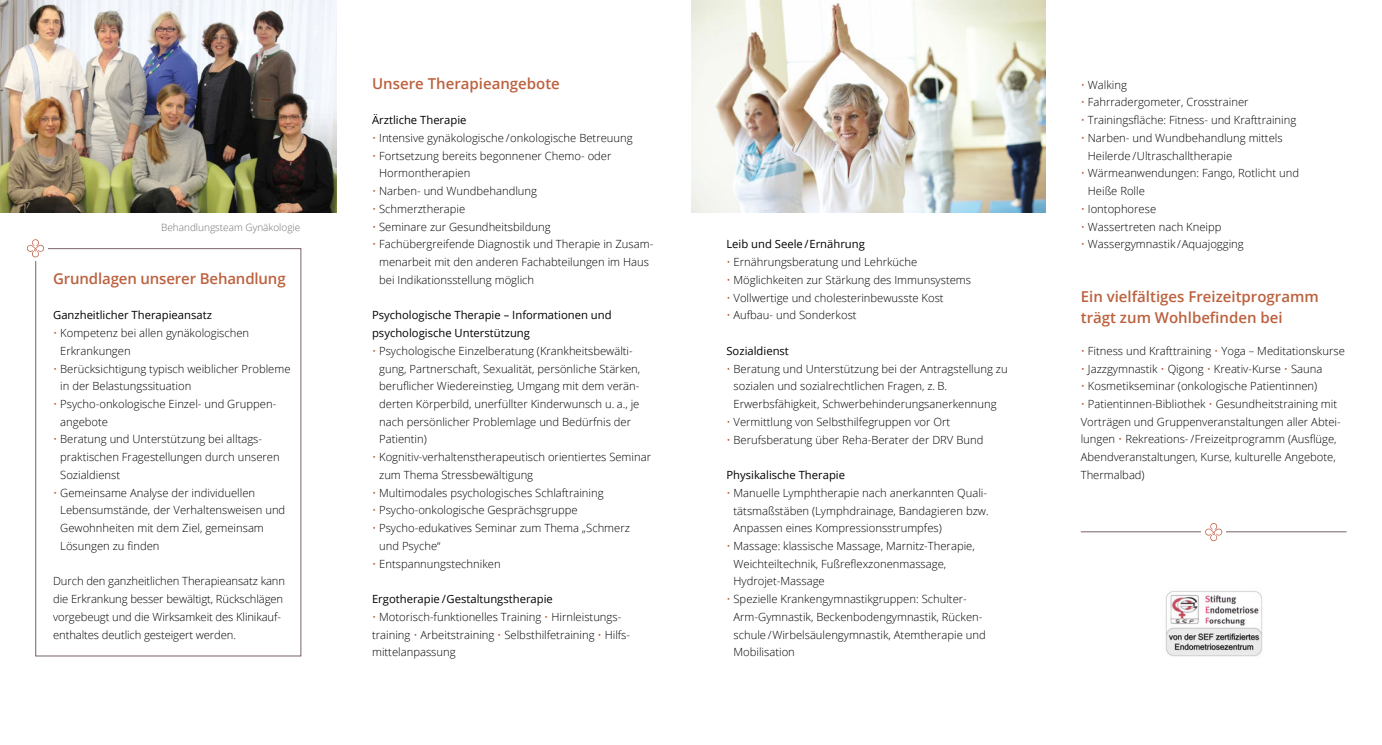
<style>
.page{position:relative;width:1382px;height:745px;background:#fff}
.page>*{position:absolute;margin:0;border:0;box-sizing:border-box;transform-origin:0 0}
.t1{font:600 15px/21.2px "Open Sans";color:#bb613e}
.t2{font:300 11.25px/17.8px "Open Sans";color:#000}
.t3{font:11.25px/17.8px "Open Sans";color:#000}
.t4{font:300 10px "Open Sans";color:#6f6f6e}
.s1{color:#bb613e}
</style>
<div class="page">
<img style="left:691px;top:0;width:354px;height:213px">
<img style="left:0;top:0;width:337px;height:213px">
<div style="left:35px;top:248px;width:266px;height:408px;border:1px solid #786168"></div>
<div style="left:23px;top:236px;width:25px;height:24px;background:#fff"></div>
<svg style="left:27px;top:239px;width:17px;height:18px"></svg>
<img style="left:1165px;top:591px;width:97px;height:66px">
<hr style="left:1081px;top:531px;width:265px;height:1px;background:#786168">
<div style="left:1201px;top:519px;width:25px;height:25px;background:#fff"></div>
<svg style="left:1205px;top:523px;width:17px;height:18px"></svg>
<p class="t4" style="left:161px;top:220px;width:141px">Behandlungsteam Gynäkologie</p>
<h1 class="t1" style="left:53px;top:267px;width:234px">Grundlagen unserer Behandlung</h1>
<p class="t3" style="left:53px;top:306px;width:160px">Ganzheitlicher Therapieansatz</p>
<p class="t2" style="left:60px;top:323px;width:191px;text-indent:-7px"><span class="s1">•</span> Kompetenz bei allen gynäkologischen<br>Erkrankungen</p>
<p class="t2" style="left:60px;top:359px;width:232px;text-indent:-7px"><span class="s1">•</span> Berücksichtigung typisch weiblicher Pro bleme in der Belastungssituation</p>
<p class="t2" style="left:60px;top:394px;width:218px;text-indent:-7px"><span class="s1">•</span> Psycho-onkologische Einzel- und Gruppen&shy;angebote</p>
<p class="t2" style="left:60px;top:430px;width:221px;text-indent:-7px"><span class="s1">•</span> Beratung und Unterstützung bei alltags&shy;praktischen Fragestellungen durch unseren<br>Sozialdienst</p>
<p class="t2" style="left:60px;top:483px;width:227px;text-indent:-7px"><span class="s1">•</span> Gemeinsame Analyse der individuellen Lebensumstände, der Verhaltensweisen und Gewohnheiten mit dem Ziel, gemeinsam Lösungen zu finden</p>
<p class="t2" style="left:53px;top:571px;width:233px">Durch den ganzheitlichen Therapieansatz kann die Erkrankung besser bewältigt, Rückschlägen vorgebeugt und die Wirksamkeit des Klinikauf&shy;enthaltes deutlich gesteigert werden.</p>
<h1 class="t1" style="left:372px;top:72px;width:189px">Unsere Therapieangebote</h1>
<p class="t3" style="left:372px;top:111px;width:96px">Ärztliche Therapie</p>
<p class="t2" style="left:372px;top:128px;width:262px"><span class="s1">•</span> Intensive gynäkologische / onkologische Betreuung</p>
<p class="t2" style="left:379px;top:146px;width:234px;text-indent:-7px"><span class="s1">•</span> Fortsetzung bereits begonnener Chemo- oder<br>Hormontherapien</p>
<p class="t2" style="left:372px;top:182px;width:166px"><span class="s1">•</span> Narben- und Wundbehandlung</p>
<p class="t2" style="left:372px;top:199px;width:95px"><span class="s1">•</span> Schmerztherapie</p>
<p class="t2" style="left:372px;top:217px;width:180px"><span class="s1">•</span> Seminare zur Gesundheitsbildung</p>
<p class="t2" style="left:379px;top:235px;width:276px;text-indent:-7px"><span class="s1">•</span> Fachübergreifende Diagnostik und Therapie in Zusam&shy;menarbeit mit den anderen Fachabteilungen im Haus bei Indikationsstellung möglich</p>
<p class="t3" style="left:372px;top:306px;width:241px">Psychologische Therapie – Informationen und psychologische Unterstützung</p>
<p class="t2" style="left:379px;top:341px;width:263px;text-indent:-7px"><span class="s1">•</span> Psychologische Einzelberatung (Krankheitsbewälti&shy;gung, Partnerschaft, Sexualität, persönliche Stärken, beruflicher Wiedereinstieg, Umgang mit dem verän&shy;derten Körperbild, unerfüllter Kinderwunsch u. a., je nach persönlicher Problemlage und Bedürfnis der Patientin)</p>
<p class="t2" style="left:379px;top:447px;width:273px;text-indent:-7px"><span class="s1">•</span> Kognitiv-verhaltenstherapeutisch orientiertes Seminar zum Thema Stressbewältigung</p>
<p class="t2" style="left:372px;top:483px;width:233px"><span class="s1">•</span> Multimodales psychologisches Schlaftraining</p>
<p class="t2" style="left:372px;top:501px;width:207px"><span class="s1">•</span> Psycho-onkologische Gesprächsgruppe</p>
<p class="t2" style="left:379px;top:518px;width:252px;text-indent:-7px"><span class="s1">•</span> Psycho-edukatives Seminar zum Thema „Schmerz und Psyche“</p>
<p class="t2" style="left:372px;top:554px;width:130px"><span class="s1">•</span> Entspannungstechniken</p>
<p class="t3" style="left:372px;top:589px;width:182px">Ergotherapie / Gestaltungstherapie</p>
<p class="t2" style="left:372px;top:607px;width:260px"><span class="s1">•</span> Motorisch-funktionelles Training <span class="s1">•</span> Hirnleistungs&shy;training <span class="s1">•</span> Arbeitstraining <span class="s1">•</span> Selbsthilfetraining <span class="s1">•</span> Hilfs&shy;mittelanpassung</p>
<p class="t3" style="left:726px;top:235px;width:140px">Leib und Seele / Ernährung</p>
<p class="t2" style="left:726px;top:253px;width:192px"><span class="s1">•</span> Ernährungsberatung und Lehrküche</p>
<p class="t2" style="left:726px;top:270px;width:246px"><span class="s1">•</span> Möglichkeiten zur Stärkung des Immunsystems</p>
<p class="t2" style="left:726px;top:288px;width:219px"><span class="s1">•</span> Vollwertige und cholesterinbewusste Kost</p>
<p class="t2" style="left:726px;top:306px;width:132px"><span class="s1">•</span> Aufbau- und Sonderkost</p>
<p class="t3" style="left:726px;top:341px;width:64px">Sozialdienst</p>
<p class="t2" style="left:733px;top:359px;width:276px;text-indent:-7px"><span class="s1">•</span> Beratung und Unterstützung bei der Antragstellung zu sozialen und sozialrechtlichen Fragen, z. B.<br>Erwerbsfähigkeit, Schwerbehinderungsanerkennung</p>
<p class="t2" style="left:726px;top:412px;width:225px"><span class="s1">•</span> Vermittlung von Selbsthilfegruppen vor Ort</p>
<p class="t2" style="left:726px;top:430px;width:258px"><span class="s1">•</span> Berufsberatung über Reha-Berater der DRV Bund</p>
<p class="t3" style="left:726px;top:465px;width:120px">Physikalische Therapie</p>
<p class="t2" style="left:733px;top:483px;width:257px;text-indent:-7px"><span class="s1">•</span> Manuelle Lymphtherapie nach anerkannten Quali&shy;tätsmaßstäben (Lymphdrainage, Bandagieren bzw.<br>Anpassen eines Kompressionsstrumpfes)</p>
<p class="t2" style="left:733px;top:536px;width:243px;text-indent:-7px"><span class="s1">•</span> Massage: klassische Massage, Marnitz-Therapie,<br>Weichteiltechnik, Fußreflexzonenmassage,<br>Hydrojet-Massage</p>
<p class="t2" style="left:733px;top:589px;width:254px;text-indent:-7px"><span class="s1">•</span> Spezielle Krankengymnastikgruppen: Schulter-Arm-Gymnastik, Beckenbodengymnastik, Rücken&shy;schule / Wirbelsäulengymnastik, Atemtherapie und Mobilisation</p>
<p class="t2" style="left:1081px;top:75px;width:48px"><span class="s1">•</span> Walking</p>
<p class="t2" style="left:1081px;top:93px;width:169px"><span class="s1">•</span> Fahrradergometer, Crosstrainer</p>
<p class="t2" style="left:1081px;top:111px;width:217px"><span class="s1">•</span> Trainingsfläche: Fitness- und Krafttraining</p>
<p class="t2" style="left:1088px;top:128px;width:196px;text-indent:-7px"><span class="s1">•</span> Narben- und Wundbehandlung mittels<br>Heilerde / Ultraschalltherapie</p>
<p class="t2" style="left:1088px;top:164px;width:213px;text-indent:-7px"><span class="s1">•</span> Wärmeanwendungen: Fango, Rotlicht und<br>Heiße Rolle</p>
<p class="t2" style="left:1081px;top:199px;width:77px"><span class="s1">•</span> Iontophorese</p>
<p class="t2" style="left:1081px;top:217px;width:142px"><span class="s1">•</span> Wassertreten nach Kneipp</p>
<p class="t2" style="left:1081px;top:235px;width:165px"><span class="s1">•</span> Wassergymnastik / Aquajogging</p>
<h1 class="t1" style="left:1081px;top:285px;width:239px">Ein vielfältiges Freizeitprogramm trägt zum Wohlbefinden bei</h1>
<p class="t2" style="left:1081px;top:341px;width:266px"><span class="s1">•</span> Fitness und Krafttraining <span class="s1">•</span> Yoga – Meditationskurse</p>
<p class="t2" style="left:1081px;top:359px;width:243px"><span class="s1">•</span> Jazzgymnastik <span class="s1">•</span> Qigong <span class="s1">•</span> Kreativ-Kurse <span class="s1">•</span> Sauna</p>
<p class="t2" style="left:1081px;top:377px;width:238px"><span class="s1">•</span> Kosmetikseminar (onkologische Patientinnen)</p>
<p class="t2" style="left:1081px;top:394px;width:262px"><span class="s1">•</span> Patientinnen-Bibliothek <span class="s1">•</span> Gesundheitstraining mit Vorträgen und Gruppenveranstaltungen aller Abtei&shy;lungen <span class="s1">•</span> Rekreations- / Freizeitprogramm (Ausflüge, Abendveranstaltungen, Kurse, kulturelle Angebote, Thermalbad)</p>
</div>
